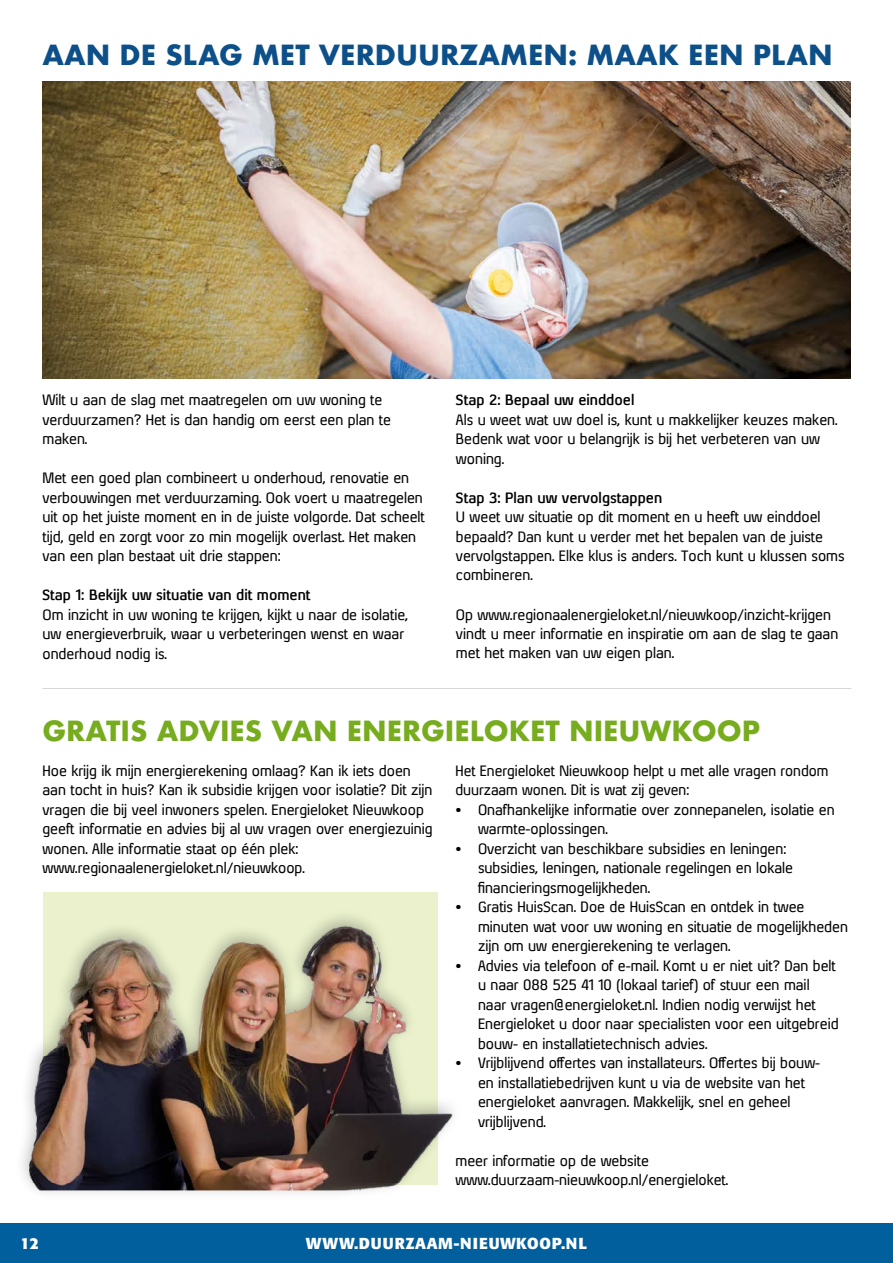
<style>
.page{position:relative;width:893px;height:1263px;background:#fff}
.page>*{position:absolute;margin:0;border:0;box-sizing:border-box;transform-origin:0 0}
.t1{font:700 27px "Futura";color:#76ac1d}
.t2{font:700 27px "Futura";color:#0d5089}
.t3{font:700 15.75px "Formata";letter-spacing:.05em;color:#fff}
.t4{font:14.25px/19.5px "Xenu";color:#000}
.t5{font:700 14.25px "Xenu";color:#000}
</style>
<div class="page">
<div style="left:43px;top:893px;width:394px;height:292px;background:#eaf1cc"></div>
<div style="left:14px;top:908px;width:450px;height:292px;background:#000;opacity:.26"></div>
<img style="left:122px;top:923px;width:218px;height:127px">
<hr style="left:43px;top:688px;width:808px;height:1px;background:#afaeac">
<img style="left:43px;top:81px;width:807px;height:297px">
<div style="left:0;top:1224px;width:893px;height:39px;background:#005f9c"></div>
<h1 class="t2" style="left:43px;top:35px;width:792px">AAN DE SLAG MET VERDUURZAMEN: MAAK EEN PLAN</h1>
<p class="t4" style="left:43px;top:390px;width:350px">Wilt u aan de slag met maatregelen om uw woning te verduurzamen? Het is dan handig om eerst een plan te maken.</p>
<p class="t4" style="left:43px;top:468px;width:384px">Met een goed plan combineert u onderhoud, renovatie en verbouwingen met verduurzaming. Ook voert u maatregelen uit op het juiste moment en in de juiste volgorde. Dat scheelt tijd, geld en zorgt voor zo min mogelijk overlast. Het maken van een plan bestaat uit drie stappen:</p>
<p class="t5" style="left:43px;top:586px;width:270px">Stap 1: Bekijk uw situatie van dit moment</p>
<p class="t4" style="left:43px;top:604px;width:367px">Om inzicht in uw woning te krijgen, kijkt u naar de isolatie, uw energieverbruik, waar u verbeteringen wenst en waar onderhoud nodig is.</p>
<p class="t5" style="left:456px;top:391px;width:180px">Stap 2: Bepaal uw einddoel</p>
<p class="t4" style="left:456px;top:409px;width:383px">Als u weet wat uw doel is, kunt u makkelijker keuzes maken.<br>Bedenk wat voor u belangrijk is bij het verbeteren van uw woning.</p>
<p class="t5" style="left:456px;top:489px;width:208px">Stap 3: Plan uw vervolgstappen</p>
<p class="t4" style="left:456px;top:507px;width:390px">U weet uw situatie op dit moment en u heeft uw einddoel bepaald? Dan kunt u verder met het bepalen van de juiste vervolgstappen. Elke klus is anders. Toch kunt u klussen soms combineren.</p>
<p class="t4" style="left:456px;top:604px;width:384px">Op www.regionaalenergieloket.nl/nieuwkoop/inzicht-krijgen vindt u meer informatie en inspiratie om aan de slag te gaan met het maken van uw eigen plan.</p>
<h1 class="t1" style="left:43px;top:711px;width:719px">GRATIS ADVIES VAN ENERGIELOKET NIEUWKOOP</h1>
<p class="t4" style="left:43px;top:760px;width:392px">Hoe krijg ik mijn energierekening omlaag? Kan ik iets doen aan tocht in huis? Kan ik subsidie krijgen voor isolatie? Dit zijn vragen die bij veel inwoners spelen. Energieloket Nieuwkoop geeft informatie en advies bij al uw vragen over energiezuinig wonen. Alle informatie staat op één plek: www.regionaalenergieloket.nl/nieuwkoop.</p>
<p class="t4" style="left:455px;top:760px;width:375px">Het Energieloket Nieuwkoop helpt u met alle vragen rondom duurzaam wonen. Dit is wat zij geven:</p>
<p class="t4" style="left:478px;top:799px;width:358px;text-indent:-23px">• Onafhankelijke informatie over zonnepanelen, isolatie en warmte-oplossingen.</p>
<p class="t4" style="left:478px;top:838px;width:316px;text-indent:-23px">• Overzicht van beschikbare subsidies en leningen: subsidies, leningen, nationale regelingen en lokale financieringsmogelijkheden.</p>
<p class="t4" style="left:478px;top:897px;width:371px;text-indent:-23px">• Gratis HuisScan. Doe de HuisScan en ontdek in twee minuten wat voor uw woning en situatie de mogelijkheden zijn om uw energierekening te verlagen.</p>
<p class="t4" style="left:478px;top:955px;width:362px;text-indent:-23px">• Advies via telefoon of e-mail. Komt u er niet uit? Dan belt u naar 088 525 41 10 (lokaal tarief) of stuur een mail naar vragen@energieloket.nl. Indien nodig verwijst het Energieloket u door naar specialisten voor een uitgebreid bouw- en installatietechnisch advies.</p>
<p class="t4" style="left:478px;top:1053px;width:344px;text-indent:-23px">• Vrijblijvend offertes van installateurs. Offertes bij bouw&shy;en installatiebedrijven kunt u via de website van het energieloket aanvragen. Makkelijk, snel en geheel vrijblijvend.</p>
<p class="t4" style="left:455px;top:1150px;width:274px">meer informatie op de website www.duurzaam-nieuwkoop.nl/energieloket.</p>
<p class="t3" style="left:21px;top:1233px;width:20px">12</p>
<p class="t3" style="left:306px;top:1233px;width:283px">WWW.DUURZAAM-NIEUWKOOP.NL</p>
</div>
